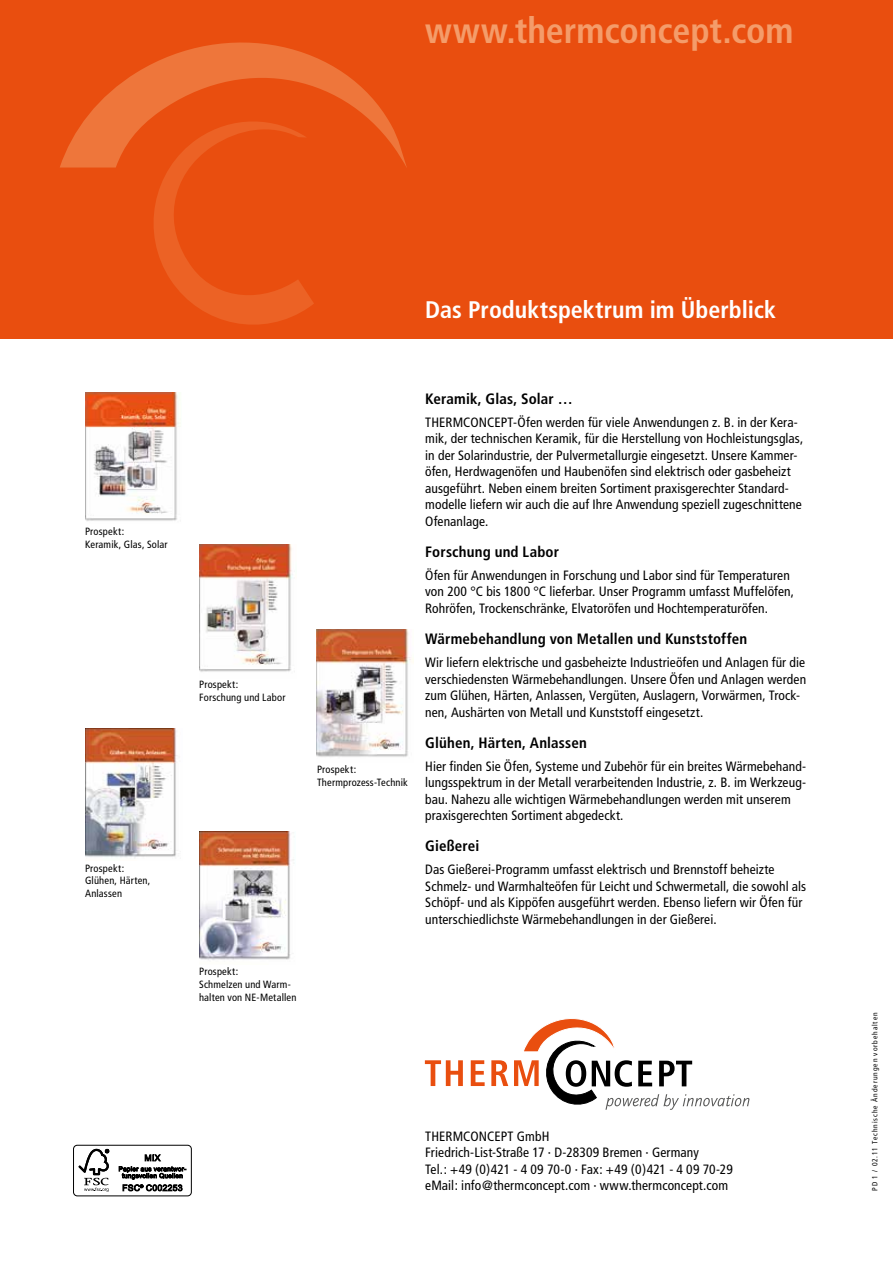
<style>
.page{position:relative;width:893px;height:1263px;background:#fff}
.page>*{position:absolute;margin:0;border:0;box-sizing:border-box;transform-origin:0 0}
.t1{font:700 condensed 36px "Frutiger";letter-spacing:-.005em;color:#f49c6a}
.t2{font:700 condensed 24px "Frutiger";color:#fff}
.t3{font:700 condensed 15px "Frutiger";letter-spacing:.01em;color:#000}
.t4{font:condensed 13.5px/16.5px "Frutiger";letter-spacing:.01em;color:#000}
.t5{font:condensed 10.5px/12.8px "Frutiger";letter-spacing:.02em;color:#000}
.t6{font:condensed 7.5px "Frutiger";letter-spacing:.12em;color:#000}
</style>
<div class="page">
<div style="left:0;top:0;width:893px;height:339px;background:#e94e0f"></div>
<svg style="left:60px;top:42px;width:347px;height:126px"></svg>
<svg style="left:140px;top:115px;width:174px;height:210px"></svg>
<svg style="left:425px;top:1060px;width:38px;height:26px"></svg>
<svg style="left:471px;top:1060px;width:14px;height:26px"></svg>
<svg style="left:491px;top:1060px;width:17px;height:26px"></svg>
<svg style="left:514px;top:1018px;width:235px;height:92px"></svg>
<img style="left:85px;top:393px;width:95px;height:128px">
<img style="left:199px;top:544px;width:94px;height:128px">
<img style="left:317px;top:629px;width:97px;height:128px">
<img style="left:85px;top:729px;width:92px;height:130px">
<img style="left:199px;top:832px;width:95px;height:128px">
<div style="left:73px;top:1145px;width:119px;height:51px;border:1px solid #000;border-radius:4px"></div>
<svg style="left:78px;top:1149px;width:31px;height:43px"></svg>
<svg style="left:119px;top:1154px;width:67px;height:37px"></svg>
<h1 class="t1" style="left:425px;top:9px;width:370px">www.thermconcept.com</h1>
<p class="t5" style="left:85px;top:525px;width:84px">Prospekt:<br>Keramik, Glas, Solar</p>
<p class="t5" style="left:85px;top:862px;width:67px">Prospekt:<br>Glühen, Härten,<br>Anlassen</p>
<h2 class="t2" style="left:425px;top:295px;width:352px">Das Produktspektrum im Überblick</h2>
<p class="t5" style="left:199px;top:678px;width:88px">Prospekt:<br>Forschung und Labor</p>
<p class="t5" style="left:199px;top:965px;width:99px">Prospekt:<br>Schmelzen und Warm&shy;halten von NE-Metallen</p>
<p class="t5" style="left:317px;top:763px;width:92px">Prospekt:<br>Thermprozess-Technik</p>
<p class="t3" style="left:425px;top:390px;width:149px">Keramik, Glas, Solar …</p>
<p class="t4" style="left:425px;top:414px;width:380px">THERMCONCEPT-Öfen werden für viele Anwendungen z. B. in der Kera&shy;mik, der technischen Keramik, für die Herstellung von Hochleistungsglas, in der Solarindustrie, der Pulvermetallurgie eingesetzt. Unsere Kammer&shy;öfen, Herdwagenöfen und Haubenöfen sind elektrisch oder gasbeheizt ausgeführt. Neben einem breiten Sortiment praxisgerechter Standard&shy;modelle liefern wir auch die auf Ihre Anwendung speziell zugeschnittene Ofenanlage.</p>
<p class="t3" style="left:425px;top:543px;width:135px">Forschung und Labor</p>
<p class="t4" style="left:425px;top:567px;width:370px">Öfen für Anwendungen in Forschung und Labor sind für Temperaturen von 200 °C bis 1800 °C lieferbar. Unser Programm umfasst Muffelöfen,<br>Rohröfen, Trockenschränke, Elvatoröfen und Hochtemperaturöfen.</p>
<p class="t3" style="left:425px;top:630px;width:323px">Wärmebehandlung von Metallen und Kunststoffen</p>
<p class="t4" style="left:425px;top:654px;width:382px">Wir liefern elektrische und gasbeheizte Industrieöfen und Anlagen für die verschiedensten Wärmebehandlungen. Unsere Öfen und Anlagen werden zum Glühen, Härten, Anlassen, Vergüten, Auslagern, Vorwärmen, Trock&shy;nen, Aushärten von Metall und Kunststoff eingesetzt.</p>
<p class="t3" style="left:425px;top:734px;width:163px">Glühen, Härten, Anlassen</p>
<p class="t4" style="left:425px;top:758px;width:382px">Hier finden Sie Öfen, Systeme und Zubehör für ein breites Wärmebehand&shy;lungsspektrum in der Metall verarbeitenden Industrie, z. B. im Werkzeug&shy;bau. Nahezu alle wichtigen Wärmebehandlungen werden mit unserem praxisgerechten Sortiment abgedeckt.</p>
<p class="t3" style="left:425px;top:837px;width:56px">Gießerei</p>
<p class="t4" style="left:425px;top:861px;width:383px">Das Gießerei-Programm umfasst elektrisch und Brennstoff beheizte Schmelz- und Warmhalteöfen für Leicht und Schwermetall, die sowohl als Schöpf- und als Kippöfen ausgeführt werden. Ebenso liefern wir Öfen für unterschiedlichste Wärmebehandlungen in der Gießerei.</p>
<p class="t4" style="left:425px;top:1128px;width:309px">THERMCONCEPT GmbH<br>Friedrich-List-Straße 17 · D-28309 Bremen · Germany<br>Tel.: +49 (0)421 - 4 09 70-0 · Fax: +49 (0)421 - 4 09 70-29 eMail: info@thermconcept.com · www.thermconcept.com</p>
<p class="t6" style="left:870px;top:1191px;width:180px;rotate:-90deg">PD 1 / 02.11 Technische Änderungen vorbehalten</p>
</div>
